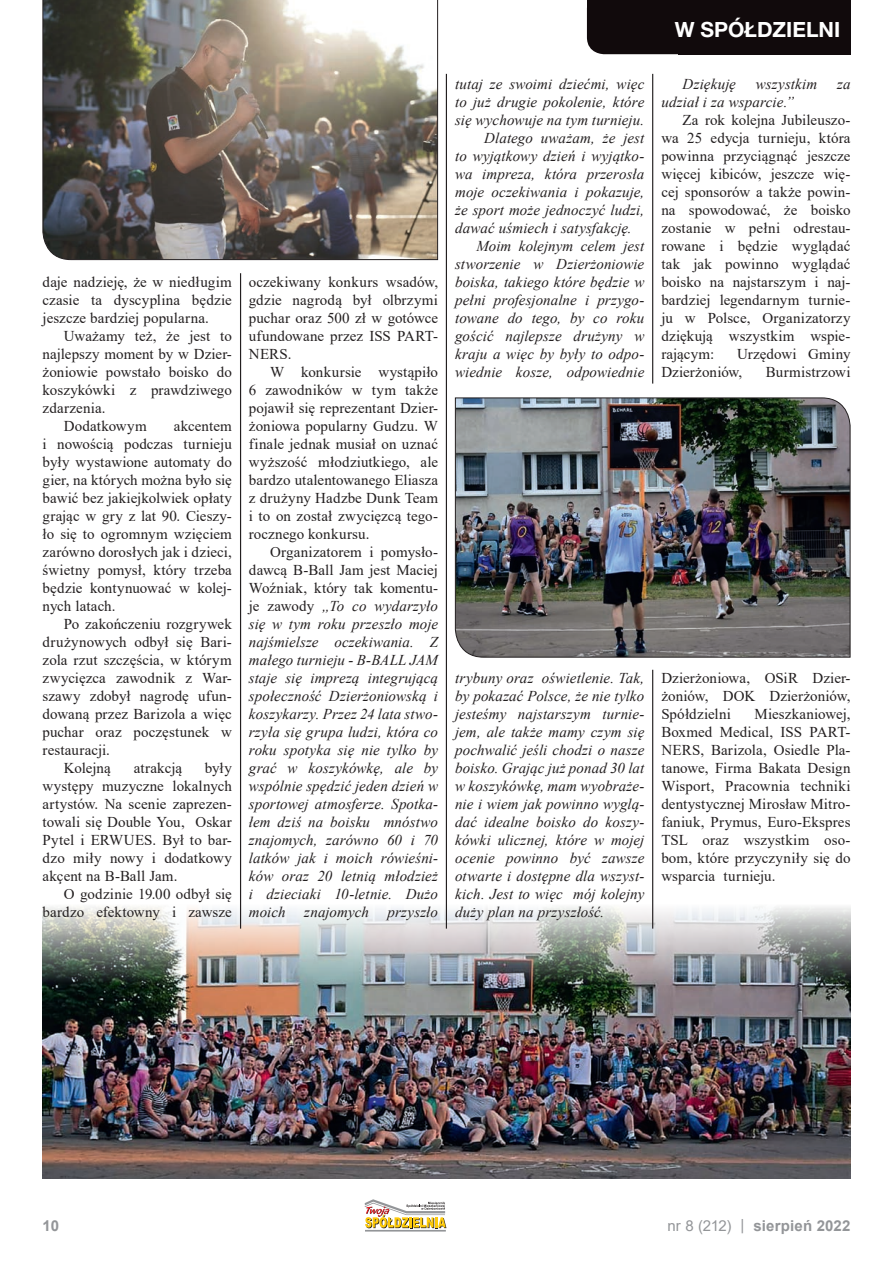
<style>
.page{position:relative;width:893px;height:1263px;background:#fff}
.page>*{position:absolute;margin:0;border:0;box-sizing:border-box;transform-origin:0 0}
.t1{font:700 21px "Helvetica Neue LT Pro";color:#fff}
.t2{font:15px/18px "Times New Roman";letter-spacing:.005em;color:#231f20;text-align:justify}
.t3{font:italic 15px/18px "Times New Roman";letter-spacing:.005em;color:#231f20;text-align:justify}
.t4{font:700 15px "Arial";letter-spacing:.01em;color:#939598}
.s1{font-style:normal}
.s2{font-weight:400}
</style>
<div class="page">
<hr style="left:365px;top:1230px;width:81px;height:1px;background:#939598">
<svg style="left:365px;top:1199px;width:81px;height:29px"></svg>
<div style="left:587px;top:0;width:263px;height:54px;background:#110a0c"></div>
<img style="left:43px;top:905px;width:807px;height:273px">
<hr style="left:446px;top:74px;width:1px;height:855px;background:#231f20">
<hr style="left:652px;top:670px;width:1px;height:259px;background:#231f20">
<hr style="left:240px;top:273px;width:1px;height:656px;background:#231f20">
<img style="left:42px;top:0;width:396px;height:260px">
<img style="left:455px;top:397px;width:396px;height:261px">
<hr style="left:652px;top:74px;width:1px;height:310px;background:#231f20">
<h1 class="t1" style="left:675px;top:16px;width:167px">W SPÓŁDZIELNI</h1>
<p class="t2" style="left:43px;top:273px;width:191px">daje nadzieję, że w niedługim czasie ta dyscyplina będzie jeszcze bardziej popularna.</p>
<p class="t2" style="left:64px;top:327px;width:169px">Uważamy też, że jest to</p>
<p class="t2" style="left:43px;top:345px;width:191px">najlepszy moment by w Dzier-</p>
<p class="t2" style="left:43px;top:363px;width:191px">żoniowie powstało boisko do</p>
<p class="t2" style="left:43px;top:381px;width:191px">koszykówki z prawdziwego</p>
<p class="t2" style="left:43px;top:399px;width:65px">zdarzenia.</p>
<p class="t2" style="left:64px;top:417px;width:85px">Dodatkowym</p>
<p class="t2" style="left:43px;top:417px;width:191px;text-indent:131px">akcentem i nowością podczas turnieju były wystawione automaty do gier, na których można było się bawić bez jakiejkolwiek opłaty grając w gry z lat 90. Cieszy&shy;ło się to ogromnym wzięciem zarówno dorosłych jak i dzieci, świetny pomysł, który trzeba będzie kontynuować w kolej&shy;nych latach.</p>
<p class="t2" style="left:64px;top:615px;width:169px">Po zakończeniu rozgrywek</p>
<p class="t2" style="left:43px;top:633px;width:191px">drużynowych odbył się Bari-</p>
<p class="t2" style="left:43px;top:651px;width:191px">zola rzut szczęścia, w którym</p>
<p class="t2" style="left:43px;top:669px;width:191px">zwycięzca zawodnik z War-</p>
<p class="t2" style="left:43px;top:687px;width:191px">szawy zdobył nagrodę ufun-</p>
<p class="t2" style="left:43px;top:705px;width:191px">dowaną przez Barizola a więc</p>
<p class="t2" style="left:43px;top:723px;width:191px">puchar oraz poczęstunek w</p>
<p class="t2" style="left:43px;top:741px;width:69px">restauracji.</p>
<p class="t2" style="left:64px;top:759px;width:49px">Kolejną</p>
<p class="t2" style="left:134px;top:759px;width:50px">atrakcją</p>
<p class="t2" style="left:43px;top:759px;width:191px;text-indent:162px">były występy muzyczne lokalnych artystów. Na scenie zaprezen&shy;towali się Double You, Oskar Pytel i ERWUES. Był to bar&shy;dzo miły nowy i dodatkowy akçent na B-Ball Jam.</p>
<p class="t2" style="left:43px;top:885px;width:191px;text-align:right">O godzinie 19.00 odbył się bardzo efektowny i zawsze</p>
<p class="t2" style="left:249px;top:273px;width:191px">oczekiwany konkurs wsadów, gdzie nagrodą był olbrzymi puchar oraz 500 zł w gotówce ufundowane przez ISS PART-NERS.</p>
<p class="t2" style="left:249px;top:363px;width:191px;text-indent:21px">W konkursie wystąpiło 6 zawodników w tym także pojawił się reprezentant Dzier&shy;żoniowa popularny Gudzu. W finale jednak musiał on uznać wyższość młodziutkiego, ale bardzo utalentowanego Eliasza z drużyny Hadzbe Dunk Team i to on został zwycięzcą tego&shy;rocznego konkursu.</p>
<p class="t3" style="left:249px;top:543px;width:191px;text-indent:21px"><span class="s1">Organizatorem i pomysło&shy;dawcą B-Ball Jam jest Maciej Woźniak, który tak komentu&shy;je zawody</span> „To co wydarzyło się w tym roku przeszło moje najśmielsze oczekiwania. Z małego turnieju - B-BALL JAM staje się imprezą integrującą społeczność Dzierżoniowską i koszykarzy. Przez 24 lata stwo&shy;rzyła się grupa ludzi, która co roku spotyka się nie tylko by grać w koszykówkę, ale by wspólnie spędzić jeden dzień w sportowej atmosferze. Spotka&shy;łem dziś na boisku mnóstwo znajomych, zarówno 60 i 70 latków jak i moich rówieśni&shy;ków oraz 20 letnią młodzież i dzieciaki 10-letnie. Dużo moich znajomych przyszło</p>
<p class="t3" style="left:455px;top:75px;width:191px">tutaj ze swoimi dziećmi, więc</p>
<p class="t3" style="left:455px;top:93px;width:191px">to już drugie pokolenie, które</p>
<p class="t3" style="left:455px;top:111px;width:191px">się wychowuje na tym turnieju.</p>
<p class="t3" style="left:484px;top:129px;width:162px">Dlatego uważam, że jest</p>
<p class="t3" style="left:455px;top:147px;width:191px">to wyjątkowy dzień i wyjątko-</p>
<p class="t3" style="left:455px;top:165px;width:191px">wa impreza, która przerosła</p>
<p class="t3" style="left:455px;top:183px;width:191px">moje oczekiwania i pokazuje,</p>
<p class="t3" style="left:455px;top:201px;width:191px">że sport może jednoczyć ludzi,</p>
<p class="t3" style="left:455px;top:219px;width:178px">dawać uśmiech i satysfakcję.</p>
<p class="t3" style="left:476px;top:237px;width:169px">Moim kolejnym celem jest</p>
<p class="t3" style="left:455px;top:255px;width:191px">stworzenie w Dzierżoniowie</p>
<p class="t3" style="left:455px;top:273px;width:191px">boiska, takiego które będzie w</p>
<p class="t3" style="left:455px;top:291px;width:191px">pełni profesjonalne i przygo-</p>
<p class="t3" style="left:455px;top:309px;width:191px">towane do tego, by co roku</p>
<p class="t3" style="left:455px;top:327px;width:191px">gościć najlepsze drużyny w</p>
<p class="t3" style="left:455px;top:345px;width:191px">kraju a więc by były to odpo-</p>
<p class="t3" style="left:455px;top:363px;width:191px">wiednie kosze, odpowiednie</p>
<p class="t3" style="left:455px;top:669px;width:191px">trybuny oraz oświetlenie. Tak, by pokazać Polsce, że nie tylko jesteśmy najstarszym turnie&shy;jem, ale także mamy czym się pochwalić jeśli chodzi o nasze boisko. Grając już ponad 30 lat w koszykówkę, mam wyobraże&shy;nie i wiem jak powinno wyglą&shy;dać idealne boisko do koszy&shy;kówki ulicznej, które w mojej ocenie powinno być zawsze otwarte i dostępne dla wszyst&shy;kich. Jest to więc mój kolejny duży plan na przyszłość.</p>
<p class="t3" style="left:683px;top:75px;width:55px">Dziękuję</p>
<p class="t3" style="left:756px;top:75px;width:63px">wszystkim</p>
<p class="t3" style="left:837px;top:75px;width:15px">za</p>
<p class="t3" style="left:661px;top:93px;width:134px">udział i za wsparcie.”</p>
<p class="t2" style="left:661px;top:111px;width:191px;text-indent:21px">Za rok kolejna Jubileuszo&shy;wa 25 edycja turnieju, która powinna przyciągnąć jeszcze więcej kibiców, jeszcze wię&shy;cej sponsorów a także powin&shy;na spowodować, że boisko zostanie w pełni odrestau&shy;rowane i będzie wyglądać tak jak powinno wyglądać boisko na najstarszym i naj&shy;bardziej legendarnym turnie&shy;ju w Polsce, Organizatorzy dziękują wszystkim wspie&shy;rającym:</p>
<p class="t2" style="left:661px;top:345px;width:191px;text-indent:76px">Urzędowi Gminy<br>Dzierżoniów,</p>
<p class="t2" style="left:766px;top:363px;width:86px">Burmistrzowi</p>
<p class="t2" style="left:661px;top:669px;width:191px">Dzierżoniowa, OSiR Dzier&shy;żoniów, DOK Dzierżoniów, Spółdzielni</p>
<p class="t2" style="left:661px;top:705px;width:191px;text-indent:93px">Mieszkaniowej, Boxmed Medical, ISS PART-NERS, Barizola, Osiedle Pla&shy;tanowe, Firma Bakata Design Wisport, Pracownia techniki dentystycznej Mirosław Mitro&shy;faniuk, Prymus, Euro-Ekspres TSL oraz wszystkim oso&shy;bom, które przyczyniły się do wsparcia turnieju.</p>
<p class="t4" style="left:43px;top:1215px;width:18px">10</p>
<p class="t4" style="left:667px;top:1215px;width:185px"><span class="s2">nr 8 (212) |</span> sierpień 2022</p>
</div>
